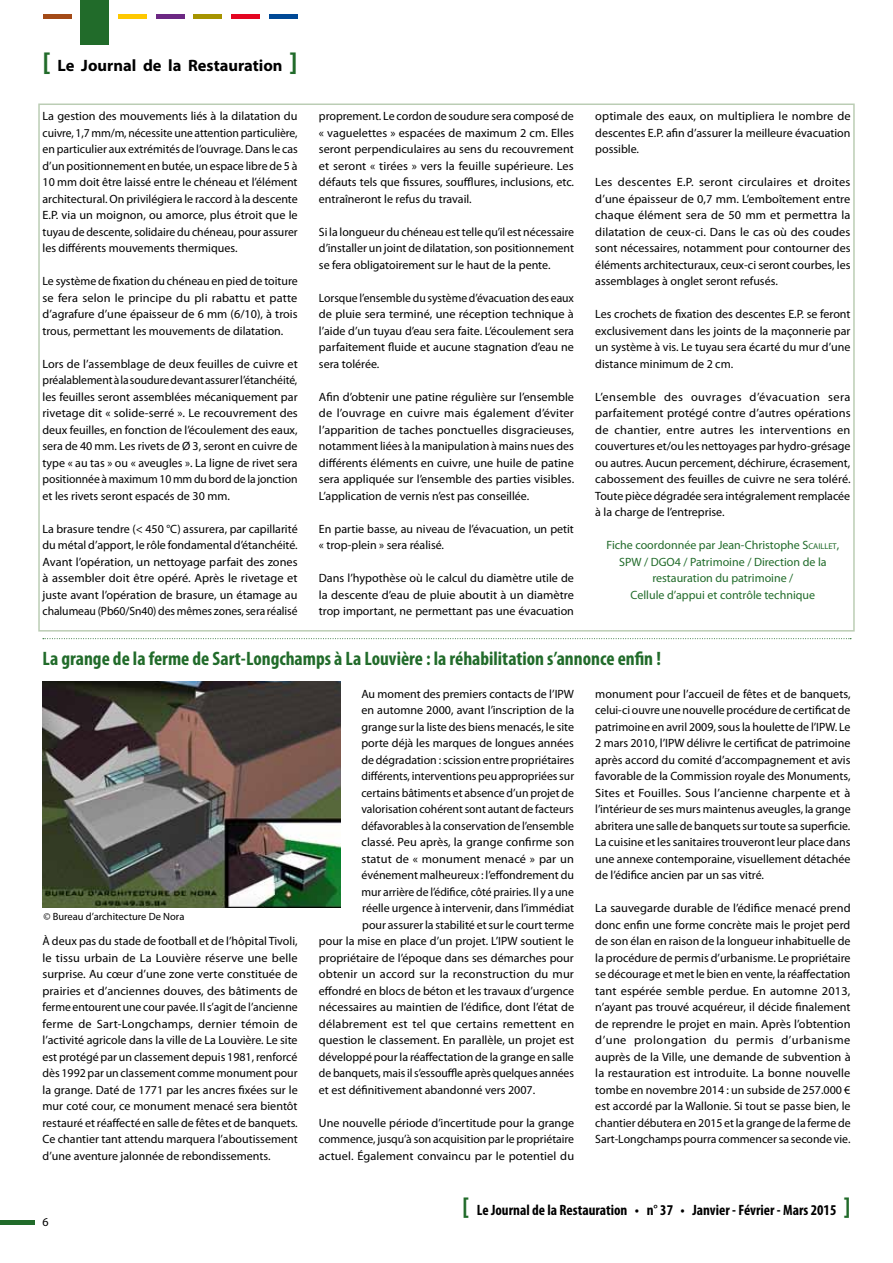
<style>
.page{position:relative;width:893px;height:1263px;background:#fff}
.page>*{position:absolute;margin:0;border:0;box-sizing:border-box;transform-origin:0 0}
.t1{font:700 condensed 19.5px "Myriad Pro";color:#216b2a}
.t2{font:700 16.5px "Myriad Pro";color:#000}
.t3{font:700 condensed 15px "Myriad Pro";color:#000}
.t4{font:12px/16.5px "Myriad Pro";color:#000;text-align:justify}
.t5{font:12px/16.5px "Myriad Pro";color:#216b2a;text-align:center}
.t6{font:10.5px "Myriad Pro";color:#000}
.s1{font-size:27px;color:#216b2a}
.s2{font-style:inherit}
.s3{font-size:8.4px}
.s4{font-size:25.5px;color:#216b2a}
</style>
<div class="page">
<div style="left:0;top:1220px;width:34px;height:5px;background:#216b2a"></div>
<hr style="left:43px;top:14px;width:29px;height:4px;background:#a34a17">
<div style="left:80px;top:0;width:29px;height:44px;background:#216b2a"></div>
<hr style="left:118px;top:14px;width:29px;height:4px;background:#fec800">
<hr style="left:156px;top:14px;width:29px;height:4px;background:#6c2883">
<hr style="left:193px;top:14px;width:29px;height:4px;background:#a69400">
<hr style="left:231px;top:14px;width:29px;height:4px;background:#e40521">
<hr style="left:269px;top:14px;width:29px;height:4px;background:#004996">
<svg style="left:43px;top:638px;width:808px;height:1px"></svg>
<img style="left:43px;top:681px;width:297px;height:226px">
<h2 class="t2" style="left:43px;top:54px;width:257px"><span class="s1">[</span> Le Journal de la Restauration <span class="s1">]</span></h2>
<p class="t4" style="left:43px;top:108px;width:257px">La gestion des mouvements liés à la dilatation du cuivre, 1,7 mm/m, nécessite une attention particulière, en particulier aux extrémités de l’ouvrage. Dans le cas d’un positionnement en butée, un espace libre de 5 à 10 mm doit être laissé entre le chéneau et l’élément architectural. On privilégiera le raccord à la descente E.P. via un moignon, ou amorce, plus étroit que le tuyau de descente, solidaire du chéneau, pour assurer les différents mouvements thermiques.</p>
<p class="t4" style="left:43px;top:273px;width:257px">Le système de fixation du chéneau en pied de toiture se fera selon le principe du pli rabattu et patte d’agrafure d’une épaisseur de 6 mm (6/10), à trois trous, permettant les mouvements de dilatation.</p>
<p class="t4" style="left:43px;top:355px;width:257px">Lors de l’assemblage de deux feuilles de cuivre et préalablement à la soudure devant assurer l’étanchéité, les feuilles seront assemblées mécaniquement par rivetage dit « solide-serré ». Le recouvrement des deux feuilles, en fonction de l’écoulement des eaux, sera de 40 mm. Les rivets de Ø 3, seront en cuivre de type « au tas » ou « aveugles ». La ligne de rivet sera positionnée à maximum 10 mm du bord de la jonction et les rivets seront espacés de 30 mm.</p>
<p class="t4" style="left:43px;top:520px;width:257px">La brasure tendre (&lt; 450 °C) assurera, par capillarité du métal d’apport, le rôle fondamental d’étanchéité.<br>Avant l’opération, un nettoyage parfait des zones à assembler doit être opéré. Après le rivetage et juste avant l’opération de brasure, un étamage au chalumeau (Pb60/Sn40) des mêmes zones, sera réalisé</p>
<p class="t4" style="left:319px;top:108px;width:257px">proprement. Le cordon de soudure sera composé de « vaguelettes » espacées de maximum 2 cm. Elles seront perpendiculaires au sens du recouvrement et seront « tirées » vers la feuille supérieure. Les défauts tels que fissures, soufflures, inclusions, etc. entraîneront le refus du travail.</p>
<p class="t4" style="left:319px;top:223px;width:257px">Si la longueur du chéneau est telle qu’il est nécessaire d’installer un joint de dilatation, son positionnement se fera obligatoirement sur le haut de la pente.</p>
<p class="t4" style="left:319px;top:289px;width:257px">Lorsque l’ensemble du système d’évacuation des eaux de pluie sera terminé, une réception technique à l’aide d’un tuyau d’eau sera faite. L’écoulement sera parfaitement fluide et aucune stagnation d’eau ne sera tolérée.</p>
<p class="t4" style="left:319px;top:388px;width:257px">Afin d’obtenir une patine régulière sur l’ensemble de l’ouvrage en cuivre mais également d’éviter l’apparition de taches ponctuelles disgracieuses, notamment liées à la manipulation à mains nues des différents éléments en cuivre, une huile de patine sera appliquée sur l’ensemble des parties visibles.<br>L’application de vernis n’est pas conseillée.</p>
<p class="t4" style="left:319px;top:520px;width:257px">En partie basse, au niveau de l’évacuation, un petit « trop-plein » sera réalisé.</p>
<p class="t4" style="left:319px;top:570px;width:257px">Dans l’hypothèse où le calcul du diamètre utile de la descente d’eau de pluie aboutit à un diamètre trop important, ne permettant pas une évacuation</p>
<p class="t4" style="left:595px;top:108px;width:257px">optimale des eaux, on multipliera le nombre de descentes E.P. afin d’assurer la meilleure évacuation possible.</p>
<p class="t4" style="left:595px;top:174px;width:257px">Les descentes E.P. seront circulaires et droites d’une épaisseur de 0,7 mm. L’emboîtement entre chaque élément sera de 50 mm et permettra la dilatation de ceux-ci. Dans le cas où des coudes sont nécessaires, notamment pour contourner des éléments architecturaux, ceux-ci seront courbes, les assemblages à onglet seront refusés.</p>
<p class="t4" style="left:595px;top:306px;width:257px">Les crochets de fixation des descentes E.P. se feront exclusivement dans les joints de la maçonnerie par un système à vis. Le tuyau sera écarté du mur d’une distance minimum de 2 cm.</p>
<p class="t4" style="left:595px;top:388px;width:257px">L’ensemble des ouvrages d’évacuation sera parfaitement protégé contre d’autres opérations de chantier, entre autres les interventions en couvertures et/ou les nettoyages par hydro-grésage ou autres. Aucun percement, déchirure, écrasement, cabossement des feuilles de cuivre ne sera toléré.<br>Toute pièce dégradée sera intégralement remplacée à la charge de l’entreprise.</p>
<p class="t5" style="left:606px;top:537px;width:234px">Fiche coordonnée par Jean-Christophe <span class="s2">S</span><span class="s3">CAILLET</span>, SPW / DGO4 / Patrimoine / Direction de la restauration du patrimoine /<br>Cellule d’appui et contrôle technique</p>
<h1 class="t1" style="left:43px;top:646px;width:620px">La grange de la ferme de Sart-Longchamps à La Louvière : la réhabilitation s’annonce enfin !</h1>
<p class="t6" style="left:43px;top:910px;width:143px">© Bureau d’architecture De Nora</p>
<p class="t4" style="left:43px;top:933px;width:257px">À deux pas du stade de football et de l’hôpital Tivoli, le tissu urbain de La Louvière réserve une belle surprise. Au cœur d’une zone verte constituée de prairies et d’anciennes douves, des bâtiments de ferme entourent une cour pavée. Il s’agit de l’ancienne ferme de Sart-Longchamps, dernier témoin de l’activité agricole dans la ville de La Louvière. Le site est protégé par un classement depuis 1981, renforcé dès 1992 par un classement comme monument pour la grange. Daté de 1771 par les ancres fixées sur le mur coté cour, ce monument menacé sera bientôt restauré et réaffecté en salle de fêtes et de banquets.<br>Ce chantier tant attendu marquera l’aboutissement d’une aventure jalonnée de rebondissements.</p>
<p class="t4" style="left:43px;top:1214px;width:8px">6</p>
<p class="t4" style="left:361px;top:685px;width:214px">Au moment des premiers contacts de l’IPW</p>
<p class="t4" style="left:361px;top:702px;width:214px">en automne 2000, avant l’inscription de la</p>
<p class="t4" style="left:361px;top:718px;width:214px">grange sur la liste des biens menacés, le site</p>
<p class="t4" style="left:361px;top:735px;width:214px">porte déjà les marques de longues années</p>
<p class="t4" style="left:361px;top:751px;width:214px">de dégradation : scission entre propriétaires</p>
<p class="t4" style="left:361px;top:768px;width:214px">différents, interventions peu appropriées sur</p>
<p class="t4" style="left:361px;top:784px;width:214px">certains bâtiments et absence d’un projet de</p>
<p class="t4" style="left:361px;top:801px;width:214px">valorisation cohérent sont autant de facteurs</p>
<p class="t4" style="left:361px;top:817px;width:214px">défavorables à la conservation de l’ensemble</p>
<p class="t4" style="left:361px;top:834px;width:214px">classé. Peu après, la grange confirme son</p>
<p class="t4" style="left:361px;top:850px;width:214px">statut de « monument menacé » par un</p>
<p class="t4" style="left:361px;top:867px;width:214px">événement malheureux : l’effondrement du</p>
<p class="t4" style="left:361px;top:883px;width:214px">mur arrière de l’édifice, côté prairies. Il y a une</p>
<p class="t4" style="left:362px;top:900px;width:213px">réelle urgence à intervenir, dans l’immédiat</p>
<p class="t4" style="left:362px;top:916px;width:213px">pour assurer la stabilité et sur le court terme</p>
<p class="t4" style="left:319px;top:933px;width:256px">pour la mise en place d’un projet. L’IPW soutient le</p>
<p class="t4" style="left:319px;top:949px;width:256px">propriétaire de l’époque dans ses démarches pour</p>
<p class="t4" style="left:319px;top:966px;width:257px">obtenir un accord sur la reconstruction du mur</p>
<p class="t4" style="left:319px;top:982px;width:257px">effondré en blocs de béton et les travaux d’urgence</p>
<p class="t4" style="left:319px;top:999px;width:257px">nécessaires au maintien de l’édifice, dont l’état de</p>
<p class="t4" style="left:319px;top:1015px;width:257px">délabrement est tel que certains remettent en</p>
<p class="t4" style="left:319px;top:1032px;width:257px">question le classement. En parallèle, un projet est</p>
<p class="t4" style="left:319px;top:1048px;width:257px">développé pour la réaffectation de la grange en salle</p>
<p class="t4" style="left:319px;top:1065px;width:257px">de banquets, mais il s’essouffle après quelques années</p>
<p class="t4" style="left:319px;top:1081px;width:218px">et est définitivement abandonné vers 2007.</p>
<p class="t4" style="left:319px;top:1114px;width:257px">Une nouvelle période d’incertitude pour la grange commence, jusqu’à son acquisition par le propriétaire actuel. Également convaincu par le potentiel du</p>
<p class="t4" style="left:595px;top:685px;width:257px">monument pour l’accueil de fêtes et de banquets, celui-ci ouvre une nouvelle procédure de certificat de patrimoine en avril 2009, sous la houlette de l’IPW. Le 2 mars 2010, l’IPW délivre le certificat de patrimoine après accord du comité d’accompagnement et avis favorable de la Commission royale des Monuments, Sites et Fouilles. Sous l’ancienne charpente et à l’intérieur de ses murs maintenus aveugles, la grange abritera une salle de banquets sur toute sa superficie.<br>La cuisine et les sanitaires trouveront leur place dans une annexe contemporaine, visuellement détachée de l’édifice ancien par un sas vitré.</p>
<p class="t4" style="left:595px;top:900px;width:257px">La sauvegarde durable de l’édifice menacé prend donc enfin une forme concrète mais le projet perd de son élan en raison de la longueur inhabituelle de la procédure de permis d’urbanisme. Le propriétaire se décourage et met le bien en vente, la réaffectation tant espérée semble perdue. En automne 2013, n’ayant pas trouvé acquéreur, il décide finalement de reprendre le projet en main. Après l’obtention d’une prolongation du permis d’urbanisme auprès de la Ville, une demande de subvention à la restauration est introduite. La bonne nouvelle tombe en novembre 2014 : un subside de 257.000 € est accordé par la Wallonie. Si tout se passe bien, le chantier débutera en 2015 et la grange de la ferme de Sart-Longchamps pourra commencer sa seconde vie.</p>
<p class="t3" style="left:463px;top:1201px;width:389px"><span class="s4">[</span> Le Journal de la Restauration • n° 37 • Janvier - Février - Mars 2015 <span class="s4">]</span></p>
</div>
